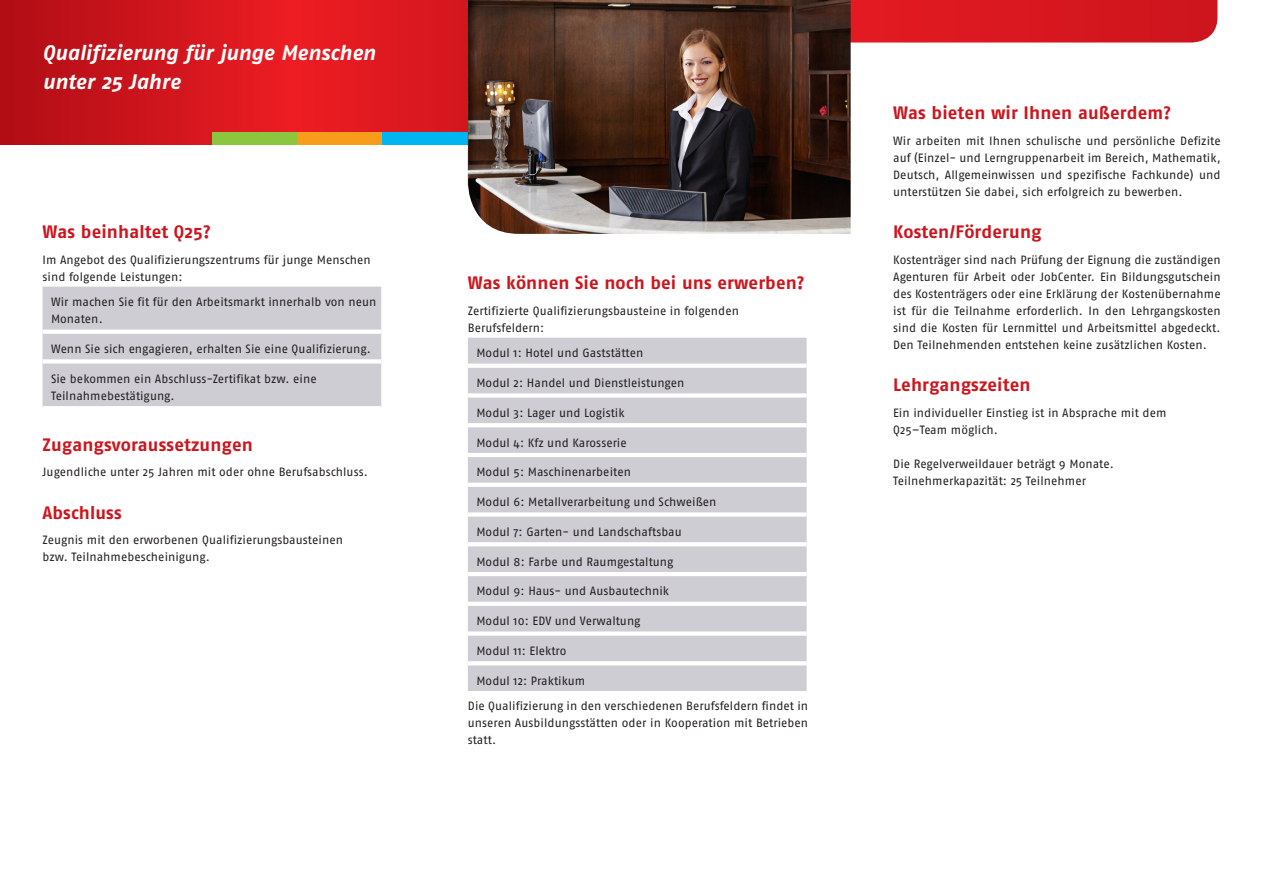
<style>
.page{position:relative;width:1276px;height:893px;background:#fff}
.page>*{position:absolute;margin:0;border:0;box-sizing:border-box;transform-origin:0 0}
.Headline_1_Innenseit{font:italic 700 21px "Fago No";letter-spacing:-.005em;color:#fff}
.Headline_2_Innenseit{font:700 18px "Fago No";letter-spacing:.005em;color:#cd151d}
.Copy_Flyer{font:12px/17px "Fago No";color:#231f20}
</style>
<div class="page">
<svg style="left:850px;top:0;width:367px;height:43px;background:#d81b23"></svg>
<svg style="left:0;top:0;width:468px;height:145px;background:#d3161d"></svg>
<div style="left:43px;top:287px;width:338px;height:119px;background:#cdcdd3"></div>
<hr style="left:43px;top:330px;width:338px;height:4px;background:#fff">
<div style="left:43px;top:359px;width:338px;height:5px;background:#fff"></div>
<div style="left:468px;top:338px;width:338px;height:353px;background:#cdcdd3"></div>
<hr style="left:468px;top:364px;width:338px;height:4px;background:#fff">
<div style="left:468px;top:393px;width:338px;height:5px;background:#fff"></div>
<hr style="left:468px;top:423px;width:338px;height:4px;background:#fff">
<hr style="left:468px;top:453px;width:338px;height:4px;background:#fff">
<hr style="left:468px;top:483px;width:338px;height:4px;background:#fff">
<div style="left:468px;top:512px;width:338px;height:5px;background:#fff"></div>
<hr style="left:468px;top:542px;width:338px;height:4px;background:#fff">
<hr style="left:468px;top:572px;width:338px;height:4px;background:#fff">
<hr style="left:468px;top:602px;width:338px;height:4px;background:#fff">
<div style="left:468px;top:631px;width:338px;height:5px;background:#fff"></div>
<hr style="left:468px;top:661px;width:338px;height:4px;background:#fff">
<div style="left:213px;top:132px;width:85px;height:13px;background:#8bc63e"></div>
<div style="left:298px;top:132px;width:85px;height:13px;background:#f89c1c"></div>
<div style="left:383px;top:132px;width:85px;height:13px;background:#00b6f0"></div>
<img style="left:468px;top:0;width:382px;height:234px">
<p class="Headline_1_Innenseit" style="left:43px;top:40px;width:334px">Qualifizierung für junge Menschen</p>
<p class="Headline_1_Innenseit" style="left:43px;top:70px;width:139px">unter 25 Jahre</p>
<p class="Headline_2_Innenseit" style="left:43px;top:221px;width:170px">Was beinhaltet Q25?</p>
<p class="Copy_Flyer" style="left:43px;top:251px;width:330px">Im Angebot des Qualifizierungszentrums für junge Menschen sind folgende Leistungen:</p>
<p class="Copy_Flyer" style="left:51px;top:293px;width:327px">Wir machen Sie fit für den Arbeitsmarkt innerhalb von neun<br>Monaten.</p>
<p class="Copy_Flyer" style="left:51px;top:340px;width:321px">Wenn Sie sich engagieren, erhalten Sie eine Qualifizierung.</p>
<p class="Copy_Flyer" style="left:51px;top:370px;width:267px">Sie bekommen ein Abschluss-Zertifikat bzw. eine<br>Teilnahmebestätigung.</p>
<p class="Headline_2_Innenseit" style="left:43px;top:434px;width:212px">Zugangsvoraussetzungen</p>
<p class="Copy_Flyer" style="left:43px;top:463px;width:327px">Jugendliche unter 25 Jahren mit oder ohne Berufsabschluss.</p>
<p class="Headline_2_Innenseit" style="left:43px;top:502px;width:81px">Abschluss</p>
<p class="Copy_Flyer" style="left:43px;top:531px;width:302px">Zeugnis mit den erworbenen Qualifizierungsbausteinen bzw. Teilnahmebescheinigung.</p>
<p class="Headline_2_Innenseit" style="left:468px;top:272px;width:338px">Was können Sie noch bei uns erwerben?</p>
<p class="Copy_Flyer" style="left:468px;top:302px;width:273px">Zertifizierte Qualifizierungsbausteine in folgenden<br>Berufsfeldern:</p>
<p class="Copy_Flyer" style="left:476px;top:344px;width:168px">Modul 1: Hotel und Gaststätten</p>
<p class="Copy_Flyer" style="left:476px;top:374px;width:210px">Modul 2: Handel und Dienstleistungen</p>
<p class="Copy_Flyer" style="left:476px;top:404px;width:150px">Modul 3: Lager und Logistik</p>
<p class="Copy_Flyer" style="left:476px;top:434px;width:152px">Modul 4: Kfz und Karosserie</p>
<p class="Copy_Flyer" style="left:476px;top:463px;width:156px">Modul 5: Maschinenarbeiten</p>
<p class="Copy_Flyer" style="left:476px;top:493px;width:241px">Modul 6: Metallverarbeitung und Schweißen</p>
<p class="Copy_Flyer" style="left:476px;top:523px;width:207px">Modul 7: Garten- und Landschaftsbau</p>
<p class="Copy_Flyer" style="left:476px;top:553px;width:199px">Modul 8: Farbe und Raumgestaltung</p>
<p class="Copy_Flyer" style="left:476px;top:583px;width:194px">Modul 9: Haus- und Ausbautechnik</p>
<p class="Copy_Flyer" style="left:476px;top:612px;width:166px">Modul 10: EDV und Verwaltung</p>
<p class="Copy_Flyer" style="left:476px;top:642px;width:91px">Modul 11: Elektro</p>
<p class="Copy_Flyer" style="left:476px;top:672px;width:110px">Modul 12: Praktikum</p>
<p class="Copy_Flyer" style="left:468px;top:697px;width:342px;text-align:justify">Die Qualifizierung in den verschiedenen Berufsfeldern findet in unseren Ausbildungsstätten oder in Kooperation mit Betrieben statt.</p>
<p class="Headline_2_Innenseit" style="left:893px;top:102px;width:279px">Was bieten wir Ihnen außerdem?</p>
<p class="Copy_Flyer" style="left:893px;top:132px;width:329px;text-align:justify">Wir arbeiten mit Ihnen schulische und persönliche Defizite auf (Einzel- und Lerngruppenarbeit im Bereich, Mathematik, Deutsch, Allgemeinwissen und spezifische Fachkunde) und unterstützen Sie dabei, sich erfolgreich zu bewerben.</p>
<p class="Headline_2_Innenseit" style="left:893px;top:221px;width:150px">Kosten/Förderung</p>
<p class="Copy_Flyer" style="left:893px;top:251px;width:329px;text-align:justify">Kostenträger sind nach Prüfung der Eignung die zuständigen Agenturen für Arbeit oder JobCenter. Ein Bildungsgutschein des Kostenträgers oder eine Erklärung der Kostenübernahme ist für die Teilnahme erforderlich. In den Lehrgangskosten sind die Kosten für Lernmittel und Arbeitsmittel abgedeckt.<br>Den Teilnehmenden entstehen keine zusätzlichen Kosten.</p>
<p class="Headline_2_Innenseit" style="left:893px;top:374px;width:139px">Lehrgangszeiten</p>
<p class="Copy_Flyer" style="left:893px;top:404px;width:275px">Ein individueller Einstieg ist in Absprache mit dem<br>Q25–Team möglich.</p>
<p class="Copy_Flyer" style="left:893px;top:455px;width:222px">Die Regelverweildauer beträgt 9 Monate.</p>
<p class="Copy_Flyer" style="left:893px;top:472px;width:194px">Teilnehmerkapazität: 25 Teilnehmer</p>
</div>
